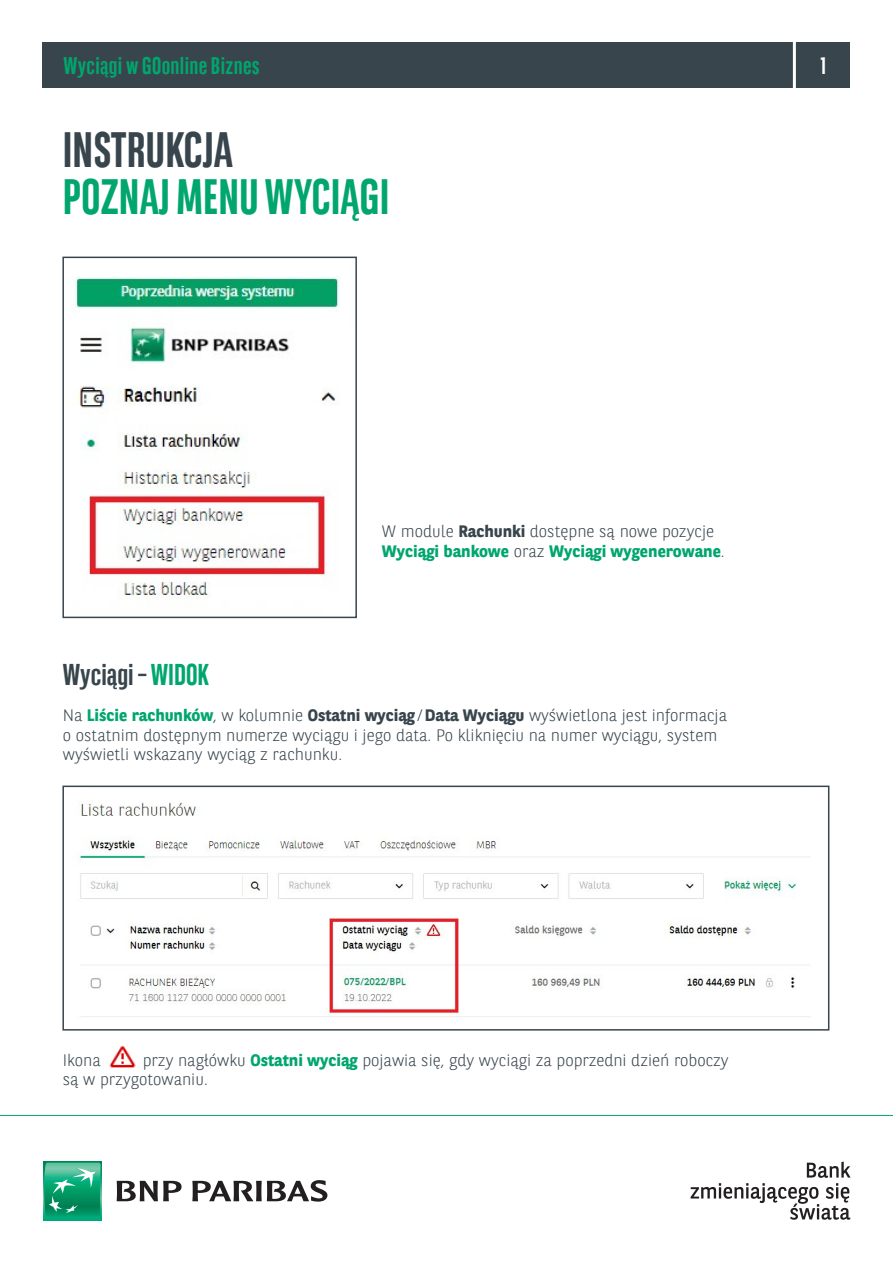
<style>
.page{position:relative;width:893px;height:1263px;background:#fff}
.page>*{position:absolute;margin:0;border:0;box-sizing:border-box;transform-origin:0 0}
.TYTUŁ_MAIN{font:700 49.5px/46.5px "BNPP Sans Condensed";color:#00a66e}
.TYTUŁY_SEKCJI{font:700 30px "BNPP Sans Condensed";color:#38454d}
.t1{font:700 24px "BNPP Sans Condensed";letter-spacing:.015em;color:#00a66e}
.t2{font:700 24px "BNPP Sans Condensed";color:#fff}
.TEXT_BASIC{font:300 16.5px/19.5px "BNPP Sans";color:#38454d}
.s1{color:#38454d}
.s2{color:#00a66e}
.s3{font-weight:700}
.s4{font-weight:700;color:#00a66e}
</style>
<div class="page">
<svg style="left:691px;top:1161px;width:160px;height:59px"></svg>
<svg style="left:117px;top:1181px;width:65px;height:20px"></svg>
<svg style="left:192px;top:1180px;width:135px;height:21px"></svg>
<svg style="left:43px;top:1161px;width:59px;height:59px"></svg>
<svg style="left:44px;top:1163px;width:57px;height:55px;background:#2dab82"></svg>
<hr style="left:0;top:1115px;width:893px;height:1px;background:#00a66e">
<div style="left:43px;top:43px;width:807px;height:45px;background:#38454d"></div>
<hr style="left:793px;top:41px;width:3px;height:48px;background:#fff">
<img style="left:105px;top:1030px;width:33px;height:38px">
<img style="left:74px;top:276px;width:266px;height:323px">
<div style="left:62px;top:257px;width:295px;height:361px;border:2px solid #38454d"></div>
<img style="left:78px;top:802px;width:733px;height:217px">
<div style="left:62px;top:785px;width:767px;height:245px;border:2px solid #38454d"></div>
<h3 class="t1" style="left:64px;top:52px;width:198px">Wyciągi w GOonline Biznes</h3>
<h3 class="t2" style="left:820px;top:52px;width:7px">1</h3>
<p class="TYTUŁ_MAIN" style="left:63px;top:127px;width:328px"><span class="s1">INSTRUKCJA<br></span>POZNAJ MENU WYCIĄGI</p>
<p class="TYTUŁY_SEKCJI" style="left:63px;top:657px;width:148px">Wyciągi – <span class="s2">WIDOK</span></p>
<p class="TEXT_BASIC" style="left:382px;top:521px;width:344px">W module <span class="s3">Rachunki</span> dostępne są nowe pozycje<br><span class="s4">Wyciągi bankowe</span> oraz <span class="s4">Wyciągi wygenerowane</span>.</p>
<p class="TEXT_BASIC" style="left:63px;top:705px;width:666px">Na <span class="s4">Liście rachunków</span>, w kolumnie <span class="s3">Ostatni wyciąg</span>/<span class="s3">Data Wyciągu</span> wyświetlona jest informacja o ostatnim dostępnym numerze wyciągu i jego data. Po kliknięciu na numer wyciągu, system wyświetli wskazany wyciąg z rachunku.</p>
<p class="TEXT_BASIC" style="left:63px;top:1049px;width:667px;text-indent:80px">przy nagłówku <span class="s4">Ostatni wyciąg</span> pojawia się, gdy wyciągi za poprzedni dzień roboczy są w przygotowaniu.</p>
<p class="TEXT_BASIC" style="left:63px;top:1049px;width:39px">Ikona</p>
</div>
